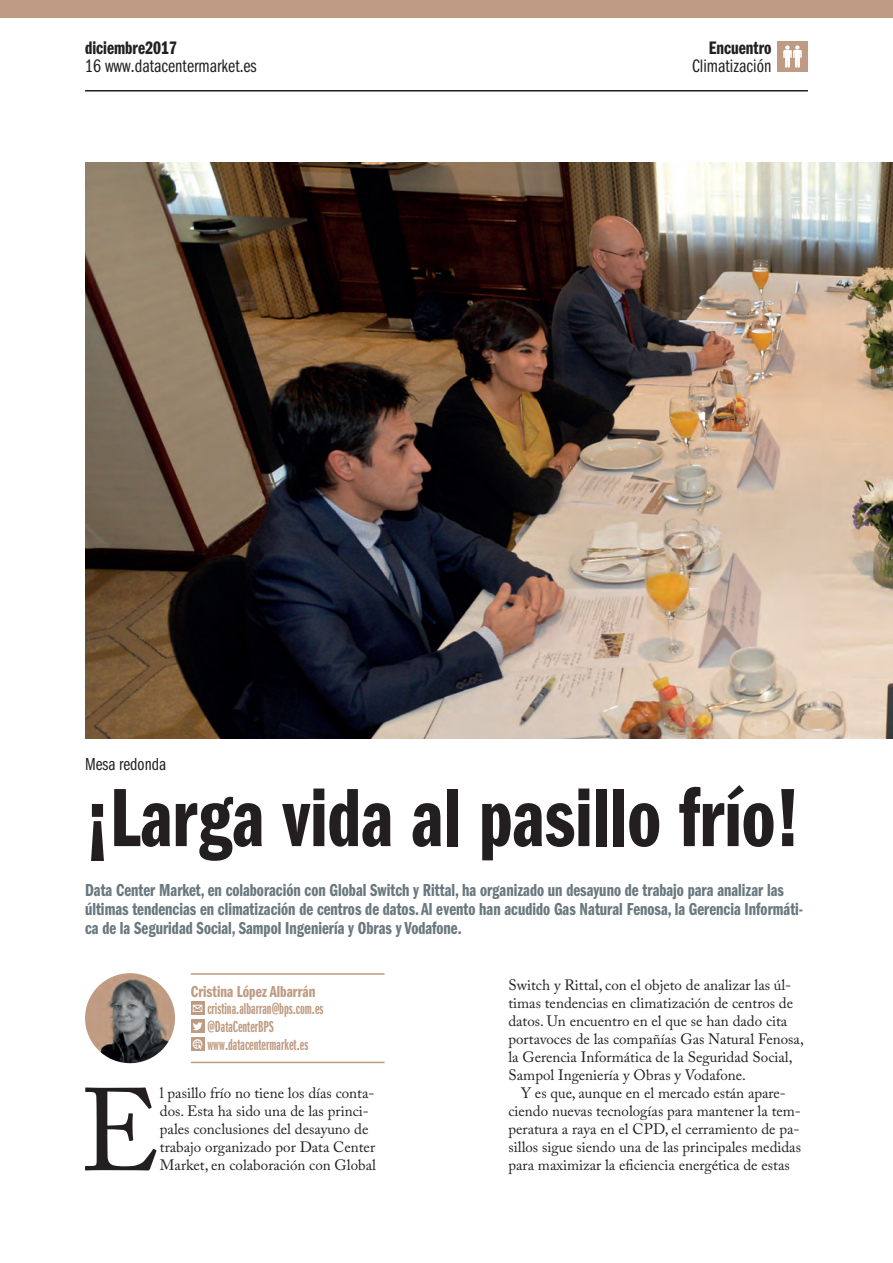
<style>
.page{position:relative;width:893px;height:1263px;background:#fff}
.page>*{position:absolute;margin:0;border:0;box-sizing:border-box;transform-origin:0 0}
.Texto_capitular{font:116.25px "Adobe Caslon Pro";color:#231f20}
.T{font:85.5px "ITC Franklin Gothic Std Dm Cp";color:#231f20}
.E{font:18.75px "ITC Franklin Gothic Std Bk Cp";color:#231f20}
.E-2{font:18.75px "ITC Franklin Gothic Std Dm Cp";color:#231f20}
.E-3{font:18px/19.4px "ITC Franklin Gothic Std Dm Cp";color:#6a7980}
.A{font:18px "ITC Franklin Gothic Std Bk Cp";color:#231f20}
.F{font:16.5px "ITC Franklin Gothic Std Dm X Cp";color:#be9b82}
.F-2{font:16.5px "ITC Franklin Gothic Std Dm Cp";color:#be9b82}
.Texto_capitular-2{font:15px/18px "Adobe Caslon Pro";color:#231f20}
.Texto{font:15px/18px "Adobe Caslon Pro";color:#231f20}
</style>
<div class="page">
<div style="left:777px;top:41px;width:31px;height:31px;background:#be9b82"></div>
<svg style="left:783px;top:45px;width:19px;height:23px"></svg>
<div style="left:0;top:0;width:893px;height:18px;background:#be9b82"></div>
<hr style="left:85px;top:90px;width:723px;height:2px;background:#231f20">
<img style="left:85px;top:162px;width:808px;height:576px">
<hr style="left:191px;top:973px;width:194px;height:2px;background:#be9b82">
<hr style="left:191px;top:1062px;width:194px;height:1px;background:#be9b82">
<div style="left:191px;top:1020px;width:13px;height:13px;background:#be9b82"></div>
<svg style="left:193px;top:1022px;width:9px;height:9px"></svg>
<svg style="left:191px;top:1002px;width:13px;height:13px"></svg>
<svg style="left:193px;top:1005px;width:9px;height:7px"></svg>
<svg style="left:191px;top:1038px;width:13px;height:13px"></svg>
<svg style="left:193px;top:1039px;width:9px;height:10px"></svg>
<img style="left:85px;top:973px;width:90px;height:90px;border-radius:45px">
<p class="E-2" style="left:85px;top:37px;width:94px">diciembre2017</p>
<p class="E" style="left:85px;top:56px;width:173px">16 www.datacentermarket.es</p>
<p class="E-2" style="left:709px;top:37px;width:64px">Encuentro</p>
<p class="E" style="left:692px;top:56px;width:81px">Climatización</p>
<p class="A" style="left:85px;top:754px;width:83px">Mesa redonda</p>
<p class="T" style="left:85px;top:771px;width:717px">¡Larga vida al pasillo frío!</p>
<p class="E-3" style="left:85px;top:880px;width:720px">Data Center Market, en colaboración con Global Switch y Rittal, ha organizado un desayuno de trabajo para analizar las últimas tendencias en climatización de centros de datos. Al evento han acudido Gas Natural Fenosa, la Gerencia Informáti&shy;ca de la Seguridad Social, Sampol Ingeniería y Obras y Vodafone.</p>
<p class="F-2" style="left:191px;top:982px;width:126px">Cristina López Albarrán</p>
<p class="F" style="left:207px;top:1000px;width:118px">cristina.albarran@bps.com.es</p>
<p class="F" style="left:207px;top:1018px;width:68px">@DataCenterBPS</p>
<p class="F" style="left:207px;top:1036px;width:102px">www.datacentermarket.es</p>
<p class="Texto_capitular" style="left:80px;top:1062px;width:82px">E</p>
<p class="Texto_capitular-2" style="left:160px;top:1084px;width:218px">l pasillo frío no tiene los días conta&shy;dos. Esta ha sido una de las princi&shy;pales conclusiones del desayuno de trabajo organizado por Data Center Market, en colaboración con Global</p>
<p class="Texto_capitular-2" style="left:508px;top:976px;width:297px">Switch y Rittal, con el objeto de analizar las úl&shy;timas tendencias en climatización de centros de datos. Un encuentro en el que se han dado cita portavoces de las compañías Gas Natural Fenosa, la Gerencia Informática de la Seguridad Social, Sampol Ingeniería y Obras y Vodafone.</p>
<p class="Texto" style="left:508px;top:1084px;width:294px;text-indent:13px">Y es que, aunque en el mercado están apare&shy;ciendo nuevas tecnologías para mantener la tem&shy;peratura a raya en el CPD, el cerramiento de pa&shy;sillos sigue siendo una de las principales medidas para maximizar la eficiencia energética de estas</p>
</div>
